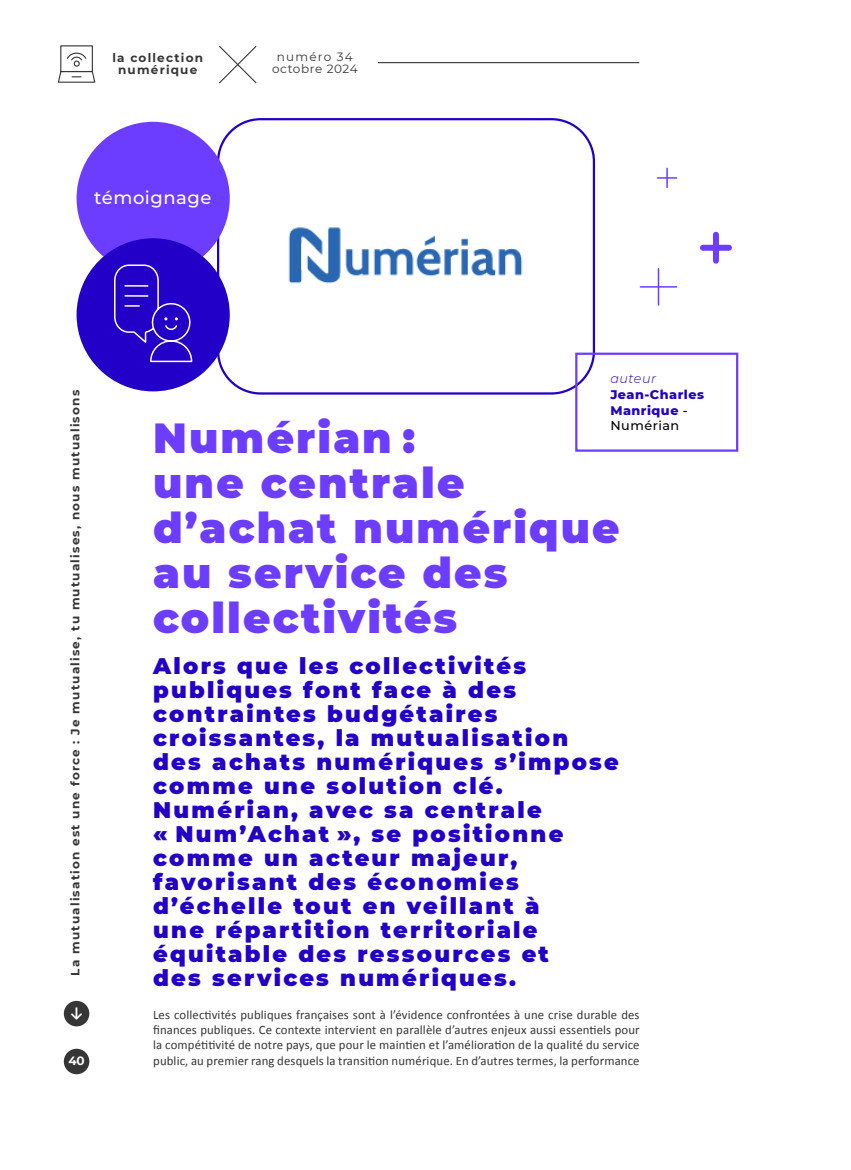
<style>
.page{position:relative;width:851px;height:1170px;background:#fff}
.page>*{position:absolute;margin:0;border:0;box-sizing:border-box;transform-origin:0 0}
.t1{font:900 42px/45px "Montserrat";letter-spacing:.05em;color:#6d3dff}
.t2{font:900 22.5px/24px "Montserrat";letter-spacing:.1em;color:#2200c8}
.t3{font:500 18px "Montserrat";letter-spacing:.03em;color:#fff}
.t4{font:700 15px "Calibri";color:#fff}
.t5{font:12.75px/15.3px "Calibri";letter-spacing:.01em;color:#373636;text-align:justify}
.t6{font:800 12.75px/15.8px "Montserrat";letter-spacing:.04em;color:#2200c8}
.t7{font:italic 300 12.75px "Montserrat";letter-spacing:.04em;color:#2200c8}
.t8{font:700 12px/12px "Montserrat";letter-spacing:.1em;color:#373636;text-align:center}
.t9{font:12px/12px "Montserrat";letter-spacing:.05em;color:#373636;text-align:center}
.t10{font:700 12px "Montserrat";color:#fff}
.s1{font-weight:500;color:#000}
</style>
<div class="page">
<hr style="left:378px;top:62px;width:261px;height:1px;background:#373636">
<div style="left:64px;top:1000px;width:25px;height:26px;background:#373636;border-radius:50%"></div>
<svg style="left:58px;top:45px;width:38px;height:38px"></svg>
<svg style="left:219px;top:45px;width:38px;height:39px"></svg>
<div style="left:64px;top:1048px;width:25px;height:26px;background:#373636;border-radius:50%"></div>
<svg style="left:657px;top:168px;width:19px;height:19px"></svg>
<div style="left:712px;top:235px;width:6px;height:26px;background:#6d3dff"></div>
<div style="left:702px;top:245px;width:26px;height:6px;background:#6d3dff"></div>
<hr style="left:657px;top:269px;width:2px;height:36px;background:#6d3dff">
<hr style="left:640px;top:286px;width:36px;height:1px;background:#6d3dff">
<img style="left:288px;top:227px;width:235px;height:57px">
<div style="left:217px;top:118px;width:378px;height:276px;border:2px solid #2200c8;border-radius:43px"></div>
<div style="left:575px;top:352px;width:163px;height:99px;border:2px solid #6d3dff"></div>
<div style="left:77px;top:122px;width:153px;height:153px;background:#6d3dff;border-radius:50%"></div>
<div style="left:77px;top:238px;width:153px;height:153px;background:#2200c8;border-radius:50%"></div>
<svg style="left:114px;top:264px;width:79px;height:99px"></svg>
<p class="t8" style="left:112px;top:51px;width:92px">la collection numérique</p>
<p class="t3" style="left:94px;top:185px;width:119px">témoignage</p>
<p class="t9" style="left:272px;top:51px;width:87px">numéro 34 octobre 2024</p>
<p class="t8" style="left:69px;top:975px;width:587px;rotate:-90deg">La mutualisation est une force : Je mutualise, tu mutualises, nous mutualisons</p>
<p class="t4" style="left:70px;top:1003px;width:15px">↓</p>
<p class="t10" style="left:68px;top:1052px;width:18px">40</p>
<p class="t7" style="left:610px;top:370px;width:47px">auteur</p>
<p class="t6" style="left:610px;top:386px;width:95px">Jean-Charles<br>Manrique <span class="s1">-<br>Numérian</span></p>
<h1 class="t1" style="left:153px;top:413px;width:468px">Numérian :<br>une centrale d’achat numérique au service des collectivités</h1>
<p class="t2" style="left:153px;top:652px;width:467px">Alors que les collectivités publiques font face à des contraintes budgétaires croissantes, la mutualisation des achats numériques s’impose comme une solution clé.<br>Numérian, avec sa centrale<br>« Num’Achat », se positionne comme un acteur majeur, favorisant des économies d’échelle tout en veillant à<br>une répartition territoriale équitable des ressources et<br>des services numériques.</p>
<p class="t5" style="left:153px;top:1006px;width:488px">Les collectivités publiques françaises sont à l’évidence confrontées à une crise durable des finances publiques. Ce contexte intervient en parallèle d’autres enjeux aussi essentiels pour la compétitivité de notre pays, que pour le maintien et l’amélioration de la qualité du service public, au premier rang desquels la transition numérique. En d’autres termes, la performance</p>
</div>
